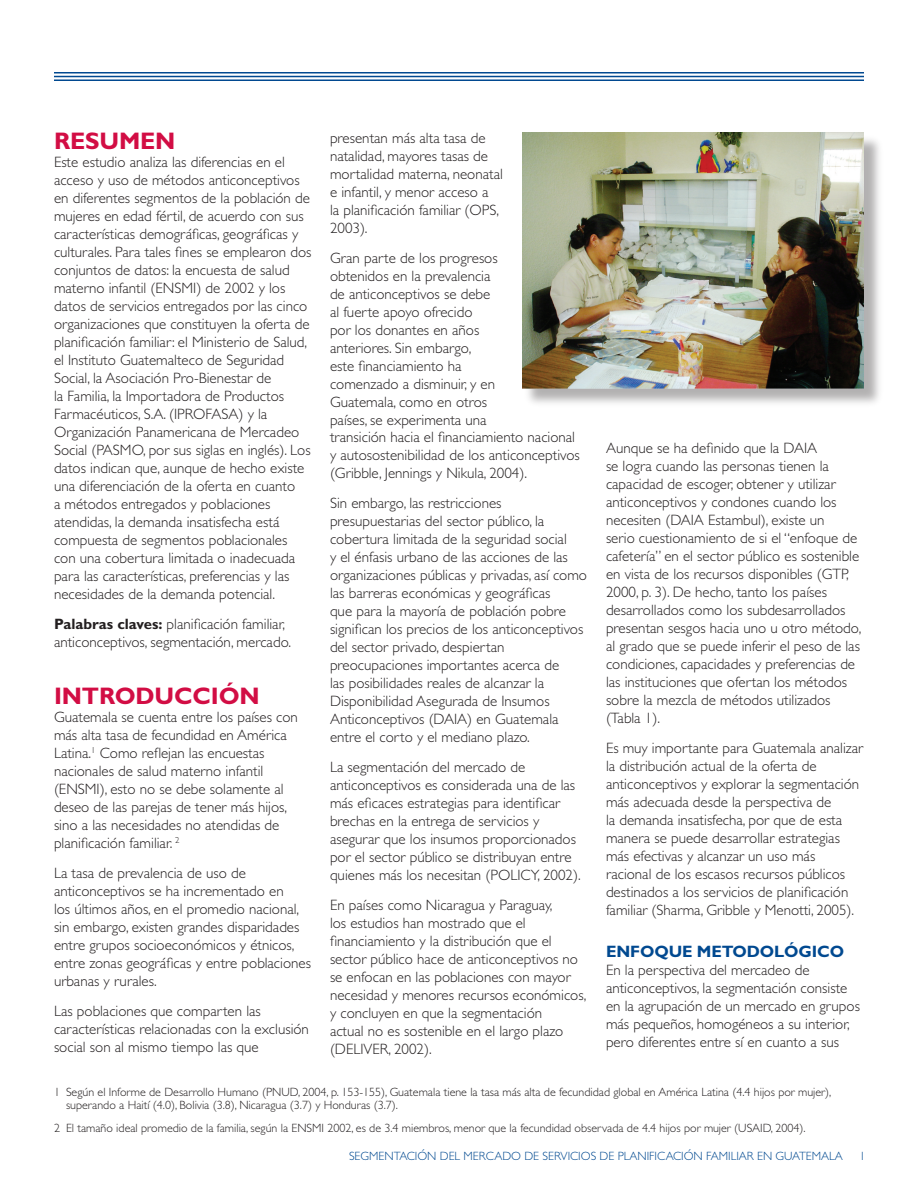
<style>
.page{position:relative;width:918px;height:1188px;background:#fff}
.page>*{position:absolute;margin:0;border:0;box-sizing:border-box;transform-origin:0 0}
.t1{font:700 24px "Gill Sans Std";letter-spacing:-.005em;color:#d20d44}
.t2{font:700 16.5px "Gill Sans Std";letter-spacing:-.005em;color:#014990}
.t3{font:300 15px/18px "Gill Sans Std";color:#231f20}
.t4{font:300 12px/13.5px "Gill Sans Std";color:#231f20}
.t5{font:300 12px "Gill Sans Std";color:#014990}
.s1{font-weight:700}
</style>
<div class="page">
<hr style="left:54px;top:72px;width:810px;height:2px;background:#014990">
<hr style="left:54px;top:76px;width:810px;height:1px;background:#014990">
<hr style="left:54px;top:79px;width:810px;height:2px;background:#014990">
<div style="left:524px;top:134px;width:360px;height:274px;background:#231f20;opacity:.35"></div>
<img style="left:522px;top:133px;width:342px;height:255px">
<h1 class="t1" style="left:54px;top:127px;width:123px">RESUMEN</h1>
<p class="t3" style="left:54px;top:153px;width:259px">Este estudio analiza las diferencias en el acceso y uso de métodos anticonceptivos en diferentes segmentos de la población de mujeres en edad fértil, de acuerdo con sus características demográficas, geográficas y culturales. Para tales fines se emplearon dos conjuntos de datos: la encuesta de salud materno infantil (ENSMI) de 2002 y los datos de servicios entregados por las cinco organizaciones que constituyen la oferta de planificación familiar: el Ministerio de Salud, el Instituto Guatemalteco de Seguridad Social, la Asociación Pro-Bienestar de<br>la Familia, la Importadora de Productos Farmacéuticos, S.A. (IPROFASA) y la Organización Panamericana de Mercadeo Social (PASMO, por sus siglas en inglés). Los datos indican que, aunque de hecho existe una diferenciación de la oferta en cuanto<br>a métodos entregados y poblaciones atendidas, la demanda insatisfecha está compuesta de segmentos poblacionales con una cobertura limitada o inadecuada para las características, preferencias y las necesidades de la demanda potencial.</p>
<p class="t3" style="left:54px;top:615px;width:239px"><span class="s1">Palabras claves:</span> planificación familiar, anticonceptivos, segmentación, mercado.</p>
<h1 class="t1" style="left:54px;top:682px;width:207px">INTRODUCCIÓN</h1>
<p class="t3" style="left:54px;top:708px;width:245px">Guatemala se cuenta entre los países con más alta tasa de fecundidad en América Latina.<sup>1</sup> Como reflejan las encuestas nacionales de salud materno infantil (ENSMI), esto no se debe solamente al deseo de las parejas de tener más hijos, sino a las necesidades no atendidas de planificación familiar. <sup>2</sup></p>
<p class="t3" style="left:54px;top:864px;width:259px">La tasa de prevalencia de uso de anticonceptivos se ha incrementado en<br>los últimos años, en el promedio nacional, sin embargo, existen grandes disparidades entre grupos socioeconómicos y étnicos, entre zonas geográficas y entre poblaciones urbanas y rurales.</p>
<p class="t3" style="left:54px;top:1002px;width:256px">Las poblaciones que comparten las características relacionadas con la exclusión social son al mismo tiempo las que</p>
<p class="t3" style="left:330px;top:129px;width:174px">presentan más alta tasa de natalidad, mayores tasas de mortalidad materna, neonatal e infantil, y menor acceso a<br>la planificación familiar (OPS,<br>2003).</p>
<p class="t3" style="left:330px;top:249px;width:169px">Gran parte de los progresos obtenidos en la prevalencia de anticonceptivos se debe al fuerte apoyo ofrecido<br>por los donantes en años anteriores. Sin embargo, este financiamiento ha comenzado a disminuir, y en<br>Guatemala, como en otros países, se experimenta una</p>
<p class="t3" style="left:330px;top:428px;width:251px">transición hacia el financiamiento nacional y autosostenibilidad de los anticonceptivos (Gribble, Jennings y Nikula, 2004).</p>
<p class="t3" style="left:330px;top:494px;width:259px">Sin embargo, las restricciones presupuestarias del sector público, la cobertura limitada de la seguridad social<br>y el énfasis urbano de las acciones de las organizaciones públicas y privadas, así como las barreras económicas y geográficas<br>que para la mayoría de población pobre significan los precios de los anticonceptivos del sector privado, despiertan preocupaciones importantes acerca de<br>las posibilidades reales de alcanzar la Disponibilidad Asegurada de Insumos Anticonceptivos (DAIA) en Guatemala entre el corto y el mediano plazo.</p>
<p class="t3" style="left:330px;top:758px;width:252px">La segmentación del mercado de anticonceptivos es considerada una de las más eficaces estrategias para identificar brechas en la entrega de servicios y asegurar que los insumos proporcionados por el sector público se distribuyan entre quienes más los necesitan (POLICY, 2002).</p>
<p class="t3" style="left:330px;top:896px;width:258px">En países como Nicaragua y Paraguay,<br>los estudios han mostrado que el financiamiento y la distribución que el sector público hace de anticonceptivos no se enfocan en las poblaciones con mayor necesidad y menores recursos económicos, y concluyen en que la segmentación<br>actual no es sostenible en el largo plazo (DELIVER, 2002).</p>
<p class="t3" style="left:606px;top:439px;width:257px">Aunque se ha definido que la DAIA<br>se logra cuando las personas tienen la capacidad de escoger, obtener y utilizar anticonceptivos y condones cuando los necesiten (DAIA Estambul), existe un<br>serio cuestionamiento de si el “enfoque de cafetería” en el sector público es sostenible en vista de los recursos disponibles (GTP, 2000, p. 3). De hecho, tanto los países desarrollados como los subdesarrollados presentan sesgos hacia uno u otro método, al grado que se puede inferir el peso de las condiciones, capacidades y preferencias de las instituciones que ofertan los métodos sobre la mezcla de métodos utilizados (Tabla 1).</p>
<p class="t3" style="left:606px;top:739px;width:259px">Es muy importante para Guatemala analizar la distribución actual de la oferta de anticonceptivos y explorar la segmentación más adecuada desde la perspectiva de<br>la demanda insatisfecha, por que de esta manera se puede desarrollar estrategias más efectivas y alcanzar un uso más racional de los escasos recursos públicos destinados a los servicios de planificación familiar (Sharma, Gribble y Menotti, 2005).</p>
<p class="t2" style="left:606px;top:941px;width:105px">Enfoque metodológico</p>
<p class="t3" style="left:606px;top:961px;width:256px">En la perspectiva del mercadeo de anticonceptivos, la segmentación consiste en la agrupación de un mercado en grupos más pequeños, homogéneos a su interior, pero diferentes entre sí en cuanto a sus</p>
<p class="t4" style="left:66px;top:1085px;width:767px;text-indent:-12px">1 Según el Informe de Desarrollo Humano (PNUD, 2004, p. 153-155), Guatemala tiene la tasa más alta de fecundidad global en América Latina (4.4 hijos por mujer), superando a Haití (4.0), Bolivia (3.8), Nicaragua (3.7) y Honduras (3.7).</p>
<p class="t4" style="left:54px;top:1121px;width:753px">2 El tamaño ideal promedio de la familia, según la ENSMI 2002, es de 3.4 miembros, menor que la fecundidad observada de 4.4 hijos por mujer (USAID, 2004).</p>
<p class="t5" style="left:349px;top:1149px;width:495px">SEGMENTACIÓN DEL MERCADO DE SERVICIOS DE PLANIFICACIÓN FAMILIAR EN GUATEMALA</p>
</div>
